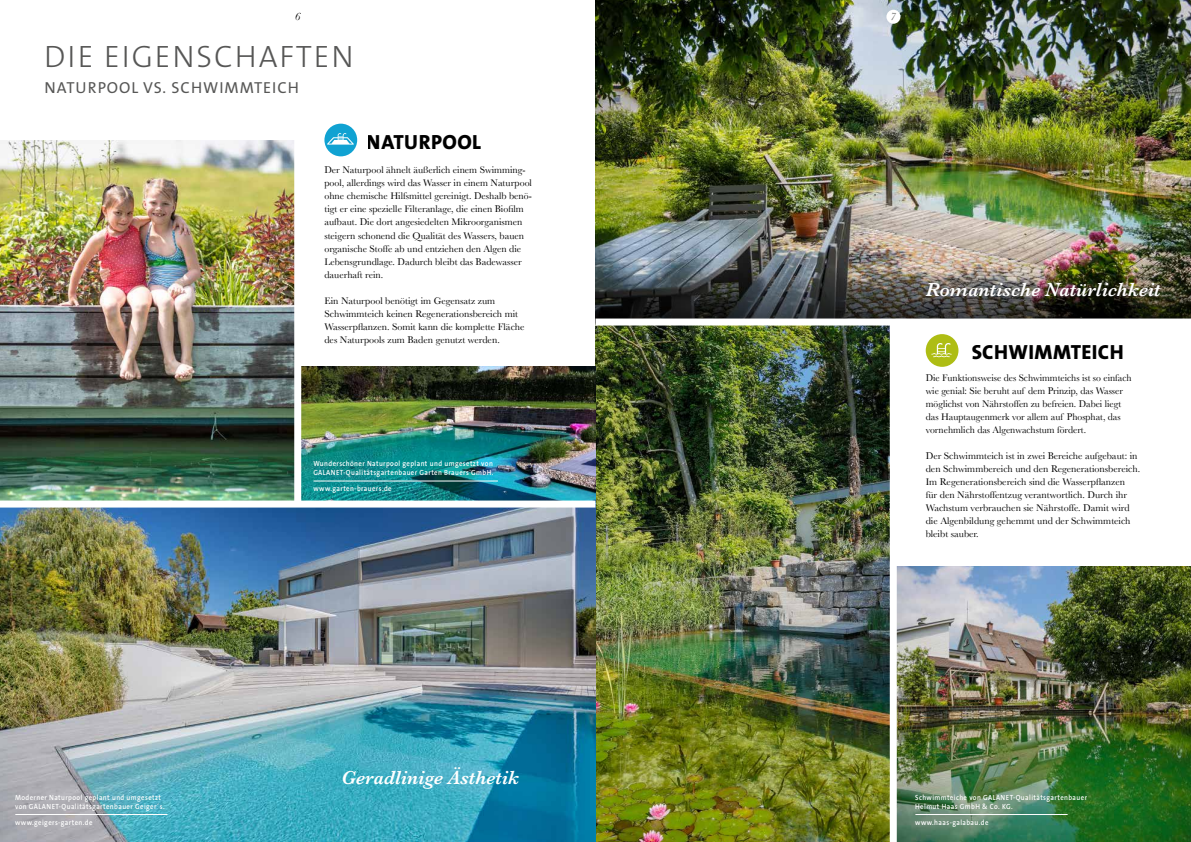
<style>
.page{position:relative;width:1191px;height:842px;background:#fff}
.page>*{position:absolute;margin:0;border:0;box-sizing:border-box;transform-origin:0 0}
.t1{font:300 31.1px "The Sans B3";letter-spacing:.06em;color:#575756}
.t2{font:800 20.6px "The Sans B8";letter-spacing:.02em;color:#000}
.t3{font:italic 600 19.6px "Baskerville";color:#fff}
.t4{font:16px "The Sans B5 Plain";letter-spacing:.06em;color:#575756}
.t5{font:italic 11px "Baskerville";color:#000}
.t6{font:italic 11px "Baskerville";color:#6b6b6a}
.t7{font:10px/13px "Baskerville";color:#000}
.t8{font:600 7.5px/9px "The Sans B6";letter-spacing:.06em;color:#fff;scale:.9 1}
</style>
<div class="page">
<img style="left:595px;top:326px;width:294px;height:516px">
<img style="left:0;top:140px;width:294px;height:361px">
<img style="left:301px;top:367px;width:295px;height:137px">
<img style="left:595px;top:0;width:596px;height:270px">
<img style="left:0;top:508px;width:595px;height:334px">
<img style="left:896px;top:567px;width:295px;height:275px">
<div style="left:0;top:501px;width:595px;height:7px;background:#fff"></div>
<svg style="left:324px;top:124px;width:33px;height:32px"></svg>
<svg style="left:925px;top:334px;width:33px;height:33px"></svg>
<hr style="left:15px;top:814px;width:152px;height:1px;background:#fff">
<hr style="left:313px;top:481px;width:185px;height:1px;background:#fff">
<img style="left:595px;top:270px;width:596px;height:49px">
<hr style="left:915px;top:814px;width:152px;height:1px;background:#fff">
<div style="left:886px;top:10px;width:14px;height:14px;background:#fff;border-radius:50%"></div>
<p class="t5" style="left:295px;top:10px;width:7px">6</p>
<p class="t6" style="left:890px;top:10px;width:7px">7</p>
<h1 class="t1" style="left:44px;top:40px;width:311px">DIE EIGENSCHAFTEN</h1>
<h3 class="t4" style="left:45px;top:79px;width:256px">NATURPOOL VS. SCHWIMMTEICH</h3>
<h2 class="t2" style="left:367px;top:131px;width:116px">NATURPOOL</h2>
<p class="t7" style="left:324px;top:164px;width:209px">Der Naturpool ähnelt äußerlich einem Swimming&shy;pool, allerdings wird das Wasser in einem Naturpool ohne chemische Hilfsmittel gereinigt. Deshalb benö&shy;tigt er eine spezielle Filteranlage, die einen Biofilm aufbaut. Die dort angesiedelten Mikroorganismen steigern schonend die Qualität des Wassers, bauen organische Stoffe ab und entziehen den Algen die Lebensgrundlage. Dadurch bleibt das Badewasser dauerhaft rein.</p>
<p class="t7" style="left:324px;top:294px;width:202px">Ein Naturpool benötigt im Gegensatz zum Schwimmteich keinen Regenerationsbereich mit Wasserpflanzen. Somit kann die komplette Fläche des Naturpools zum Baden genutzt werden.</p>
<p class="t8" style="left:313px;top:459px;width:202px">Wunderschöner Naturpool geplant und umgesetzt von<br>GALANET-Qualitätsgartenbauer Garten Brauers GmbH.</p>
<p class="t8" style="left:313px;top:484px;width:88px">www.garten-brauers.de</p>
<h3 class="t3" style="left:925px;top:276px;width:236px">Romantische Natürlichkeit</h3>
<h2 class="t2" style="left:971px;top:341px;width:154px">SCHWIMMTEICH</h2>
<p class="t7" style="left:925px;top:371px;width:207px">Die Funktionsweise des Schwimmteichs ist so einfach wie genial: Sie beruht auf dem Prinzip, das Wasser möglichst von Nährstoffen zu befreien. Dabei liegt das Hauptaugenmerk vor allem auf Phosphat, das vornehmlich das Algenwachstum fördert.</p>
<p class="t7" style="left:925px;top:449px;width:216px">Der Schwimmteich ist in zwei Bereiche aufgebaut: in den Schwimmbereich und den Regenerationsbereich.<br>Im Regenerationsbereich sind die Wasserpflanzen<br>für den Nährstoffentzug verantwortlich. Durch ihr Wachstum verbrauchen sie Nährstoffe. Damit wird die Algenbildung gehemmt und der Schwimmteich bleibt sauber.</p>
<p class="t8" style="left:15px;top:793px;width:168px">Moderner Naturpool geplant und umgesetzt von GALANET-Qualitätsgartenbauer Geiger´s.</p>
<p class="t8" style="left:15px;top:818px;width:87px">www.geigers-garten.de</p>
<h3 class="t3" style="left:342px;top:764px;width:179px">Geradlinige Ästhetik</h3>
<p class="t8" style="left:915px;top:793px;width:192px">Schwimmteiche von GALANET-Qualitätsgartenbauer<br>Helmut Haas GmbH &amp; Co. KG.</p>
<p class="t8" style="left:915px;top:818px;width:83px">www.haas-galabau.de</p>
</div>
